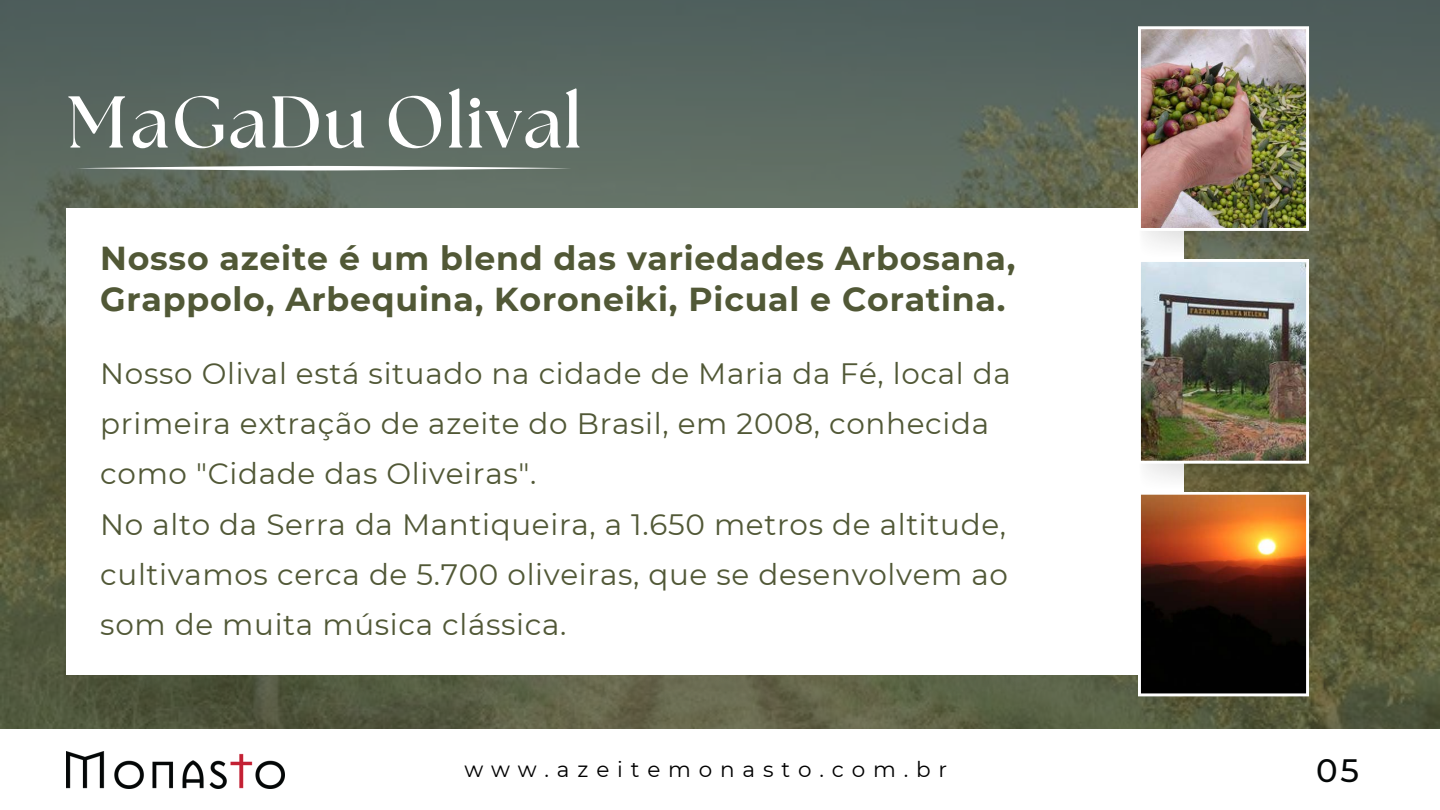
<style>
.page{position:relative;width:1440px;height:810px;background:#fff}
.page>*{position:absolute;margin:0;border:0;box-sizing:border-box;transform-origin:0 0}
.t1{font:700 73.2px "The Seasons";letter-spacing:.025em;color:#fff}
.t2{font:700 33.1px/41.4px "Montserrat";letter-spacing:.025em;color:#515836}
.t3{font:500 32.3px "Montserrat";color:#040707}
.t4{font:29.5px/50.2px "Montserrat";letter-spacing:.025em;color:#515836}
.t5{font:21.5px "Montserrat";letter-spacing:.365em;color:#000}
</style>
<div class="page">
<img style="left:0;top:0;width:1440px;height:729px">
<img style="left:66px;top:675px;width:986px;height:41px">
<img style="left:66px;top:752px;width:218px;height:36px">
<div style="left:66px;top:208px;width:1118px;height:467px;background:#fff"></div>
<img style="left:1144px;top:231px;width:165px;height:28px">
<img style="left:1138px;top:26px;width:171px;height:205px">
<img style="left:1145px;top:464px;width:164px;height:28px">
<img style="left:1140px;top:259px;width:169px;height:205px">
<img style="left:1138px;top:696px;width:171px;height:29px">
<svg style="left:1138px;top:492px;width:171px;height:204px;background:#623820"></svg>
<svg style="left:76px;top:166px;width:496px;height:4px"></svg>
<h1 class="t1" style="left:67px;top:89px;width:516px">MaGaDu Olival</h1>
<p class="t2" style="left:100px;top:237px;width:917px">Nosso azeite é um blend das variedades Arbosana,<br>Grappolo, Arbequina, Koroneiki, Picual e Coratina.</p>
<p class="t4" style="left:100px;top:348px;width:912px">Nosso Olival está situado na cidade de Maria da Fé, local da primeira extração de azeite do Brasil, em 2008, conhecida como "Cidade das Oliveiras".<br>No alto da Serra da Mantiqueira, a 1.650 metros de altitude, cultivamos cerca de 5.700 oliveiras, que se desenvolvem ao som de muita música clássica.</p>
<p class="t5" style="left:464px;top:756px;width:484px">www.azeitemonasto.com.br</p>
<p class="t3" style="left:1316px;top:751px;width:44px">05</p>
</div>
